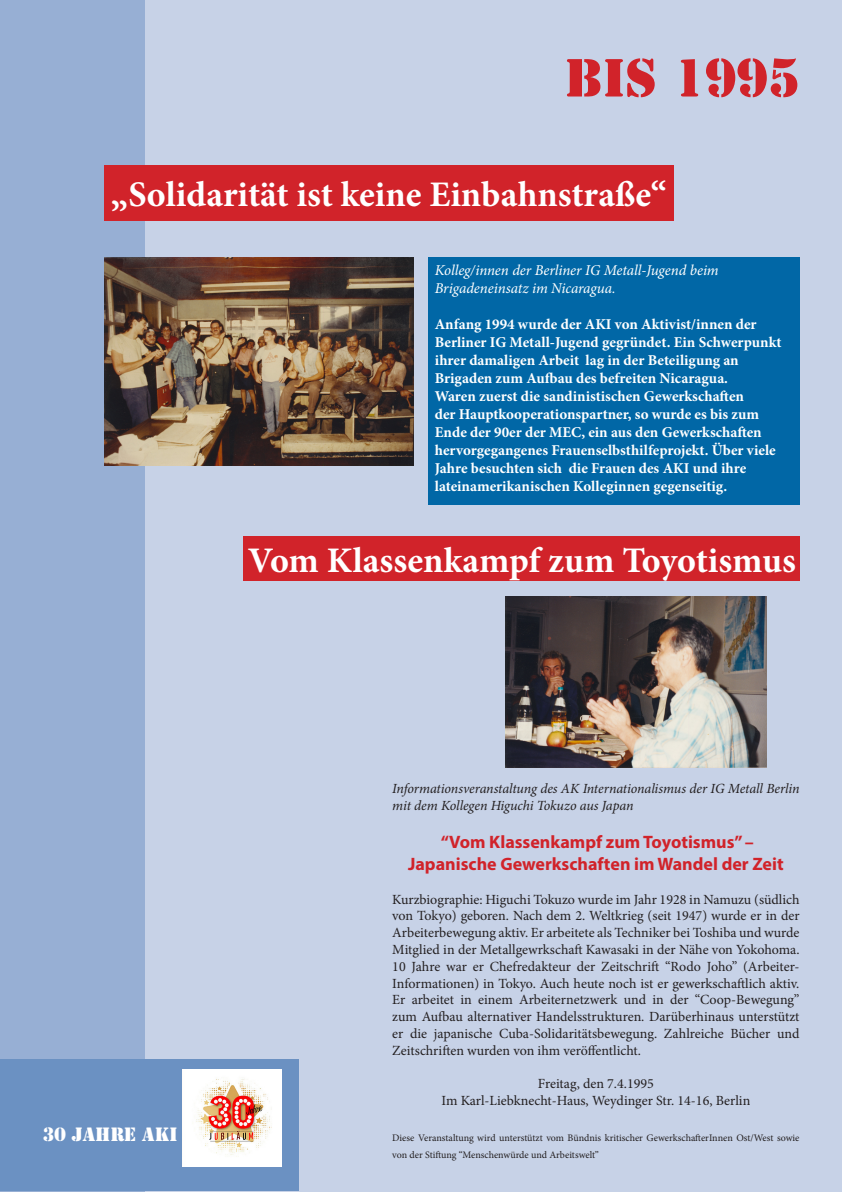
<style>
.page{position:relative;width:842px;height:1192px;background:#fff}
.page>*{position:absolute;margin:0;border:0;box-sizing:border-box;transform-origin:0 0}
.t1{font:50px "Stencil Std";color:#d1232a}
.t2{font:700 36px "Minion Pro";color:#fff}
.t3{font:700 18px "Myriad Pro";color:#d1232a}
.t4{font:18px "Stencil Std";color:#fff}
.t5{font:700 15px/18px "Minion Pro";color:#fff}
.t6{font:italic 15px/18px "Minion Pro";letter-spacing:-.005em;color:#fff}
.t7{font:14px/16.8px "Minion Pro";color:#231f20;text-align:justify}
.t8{font:italic 14px/16.8px "Minion Pro";letter-spacing:-.01em;color:#231f20}
.t9{font:10px/16.8px "Minion Pro";color:#231f20}
</style>
<div class="page">
<div style="left:145px;top:0;width:697px;height:1192px;background:#c7d2e7"></div>
<img style="left:505px;top:596px;width:261px;height:172px">
<div style="left:0;top:0;width:145px;height:1192px;background:#97afd4"></div>
<div style="left:104px;top:165px;width:570px;height:56px;background:#d1232a"></div>
<div style="left:428px;top:257px;width:372px;height:248px;background:#0167a6"></div>
<div style="left:243px;top:536px;width:557px;height:45px;background:#d1232a"></div>
<img style="left:104px;top:257px;width:310px;height:208px">
<div style="left:0;top:1059px;width:299px;height:132px;background:#6b91c2"></div>
<img style="left:182px;top:1069px;width:99px;height:98px">
<p class="t1" style="left:565px;top:46px;width:236px">BIS 1995</p>
<p class="t2" style="left:111px;top:170px;width:557px">„Solidarität ist keine Einbahnstraße“</p>
<p class="t6" style="left:435px;top:261px;width:285px">Kolleg/innen der Berliner IG Metall-Jugend beim<br>Brigadeneinsatz im Nicaragua.</p>
<p class="t5" style="left:435px;top:315px;width:348px">Anfang 1994 wurde der AKI von Aktivist/innen der Berliner IG Metall-Jugend gegründet. Ein Schwerpunkt ihrer damaligen Arbeit lag in der Beteiligung an Brigaden zum Aufbau des befreiten Nicaragua.<br>Waren zuerst die sandinistischen Gewerkschaften<br>der Hauptkooperationspartner, so wurde es bis zum Ende der 90er der MEC, ein aus den Gewerkschaften hervorgegangenes Frauenselbsthilfeprojekt. Über viele Jahre besuchten sich die Frauen des AKI und ihre lateinamerikanischen Kolleginnen gegenseitig.</p>
<p class="t2" style="left:248px;top:535px;width:549px">Vom Klassenkampf zum Toyotismus</p>
<p class="t4" style="left:43px;top:1123px;width:136px">30 JAHRE AKI</p>
<p class="t8" style="left:392px;top:780px;width:409px">Informationsveranstaltung des AK Internationalismus der IG Metall Berlin mit dem Kollegen Higuchi Tokuzo aus Japan</p>
<p class="t3" style="left:441px;top:831px;width:315px">“Vom Klassenkampf zum Toyotismus” –</p>
<p class="t3" style="left:408px;top:852px;width:377px">Japanische Gewerkschaften im Wandel der Zeit</p>
<p class="t7" style="left:392px;top:891px;width:409px">Kurzbiographie: Higuchi Tokuzo wurde im Jahr 1928 in Namuzu (südlich von Tokyo) geboren. Nach dem 2. Weltkrieg (seit 1947) wurde er in der Arbeiterbewegung aktiv. Er arbeitete als Techniker bei Toshiba und wurde Mitglied in der Metallgewrkschaft Kawasaki in der Nähe von Yokohoma.<br>10 Jahre war er Chefredakteur der Zeitschrift “Rodo Joho” (Arbeiter-Informationen) in Tokyo. Auch heute noch ist er gewerkschaftlich aktiv.<br>Er arbeitet in einem Arbeiternetzwerk und in der “Coop-Bewegung” zum Aufbau alternativer Handelsstrukturen. Darüberhinaus unterstützt er die japanische Cuba-Solidaritätsbewegung. Zahlreiche Bücher und Zeitschriften wurden von ihm veröffentlicht.</p>
<p class="t7" style="left:538px;top:1076px;width:118px">Freitag, den 7.4.1995</p>
<p class="t7" style="left:441px;top:1092px;width:310px">Im Karl-Liebknecht-Haus, Weydinger Str. 14-16, Berlin</p>
<p class="t9" style="left:392px;top:1130px;width:409px">Diese Veranstaltung wird unterstützt vom Bündnis kritischer GewerkschafterInnen Ost/West sowie von der Stiftung “Menschenwürde und Arbeitswelt”</p>
</div>
